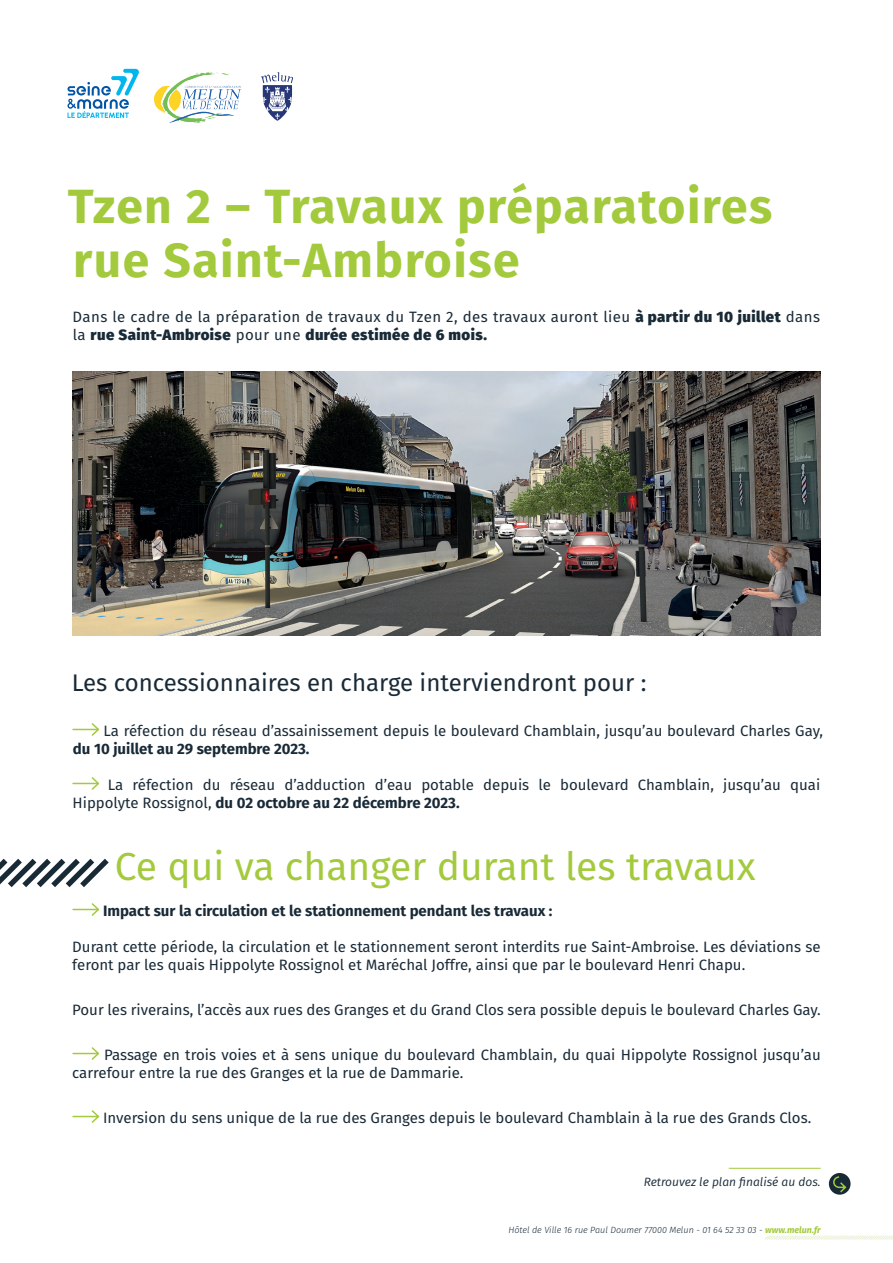
<style>
.page{position:relative;width:893px;height:1263px;background:#fff}
.page>*{position:absolute;margin:0;border:0;box-sizing:border-box;transform-origin:0 0}
.t1{font:700 48px/54px "Fira Sans";letter-spacing:.03em;color:#a3ca3c}
.t2{font:39px "Fira Sans";color:#a3ca3c}
.t3{font:24px "Fira Sans";color:#192a37}
.t4{font:15px/18px "Fira Sans";color:#192a37}
.t5{font:15px/18px "Fira Sans";letter-spacing:.03em;color:#192a37}
.t6{font:700 15px "Fira Sans";color:#192a37}
.t7{font:italic 12px "Fira Sans";color:#192a37}
.t8{font:italic 300 9px "Fira Sans";color:#192a37}
.s1{font-weight:800}
.s2{font-weight:700}
.s3{font-weight:700;color:#a3ca3c}
</style>
<div class="page">
<img style="left:72px;top:371px;width:749px;height:265px">
<svg style="left:73px;top:723px;width:27px;height:13px"></svg>
<svg style="left:73px;top:777px;width:27px;height:13px"></svg>
<hr style="left:729px;top:1168px;width:92px;height:1px;background:#a3ca3c">
<div style="left:829px;top:1173px;width:21px;height:22px;background:#192a37;border-radius:50%"></div>
<svg style="left:832px;top:1175px;width:15px;height:19px"></svg>
<svg style="left:73px;top:903px;width:27px;height:13px"></svg>
<svg style="left:73px;top:1047px;width:27px;height:13px"></svg>
<svg style="left:73px;top:1110px;width:27px;height:13px"></svg>
<svg style="left:0;top:858px;width:109px;height:30px"></svg>
<svg style="left:765px;top:1235px;width:128px;height:5px"></svg>
<svg style="left:261px;top:72px;width:32px;height:49px"></svg>
<svg style="left:67px;top:69px;width:72px;height:49px"></svg>
<img style="left:155px;top:72px;width:87px;height:51px">
<h1 class="t1" style="left:68px;top:175px;width:706px">Tzen 2 – Travaux préparatoires rue Saint-Ambroise</h1>
<p class="t5" style="left:73px;top:307px;width:749px">Dans le cadre de la préparation de travaux du Tzen 2, des travaux auront lieu <span class="s1">à partir du 10 juillet</span> dans la <span class="s1">rue Saint-Ambroise</span> pour une <span class="s1">durée estimée de 6 mois.</span></p>
<h3 class="t3" style="left:72px;top:664px;width:576px">Les concessionnaires en charge interviendront pour :</h3>
<p class="t4" style="left:104px;top:721px;width:721px">La réfection du réseau d’assainissement depuis le boulevard Chamblain, jusqu’au boulevard Charles Gay,</p>
<p class="t6" style="left:73px;top:736px;width:238px">du 10 juillet au 29 septembre 2023.</p>
<p class="t4" style="left:73px;top:775px;width:749px;text-indent:35px">La réfection du réseau d’adduction d’eau potable depuis le boulevard Chamblain, jusqu’au quai<br>Hippolyte Rossignol, <span class="s2">du 02 octobre au 22 décembre 2023.</span></p>
<h2 class="t2" style="left:115px;top:836px;width:643px">Ce qui va changer durant les travaux</h2>
<p class="t6" style="left:103px;top:898px;width:451px">Impact sur la circulation et le stationnement pendant les travaux :</p>
<p class="t4" style="left:72px;top:937px;width:750px">Durant cette période, la circulation et le stationnement seront interdits rue Saint-Ambroise. Les déviations se feront par les quais Hippolyte Rossignol et Maréchal Joffre, ainsi que par le boulevard Henri Chapu.</p>
<p class="t4" style="left:72px;top:1000px;width:750px">Pour les riverains, l’accès aux rues des Granges et du Grand Clos sera possible depuis le boulevard Charles Gay.</p>
<p class="t4" style="left:72px;top:1045px;width:750px;text-indent:32px">Passage en trois voies et à sens unique du boulevard Chamblain, du quai Hippolyte Rossignol jusqu’au carrefour entre la rue des Granges et la rue de Dammarie.</p>
<p class="t4" style="left:103px;top:1108px;width:710px">Inversion du sens unique de la rue des Granges depuis le boulevard Chamblain à la rue des Grands Clos.</p>
<p class="t7" style="left:644px;top:1172px;width:178px">Retrouvez le plan finalisé au dos.</p>
<p class="t8" style="left:508px;top:1224px;width:314px">Hôtel de Ville 16 rue Paul Doumer 77000 Melun - 01 64 52 33 03 - <span class="s3">www.melun.fr</span></p>
</div>
